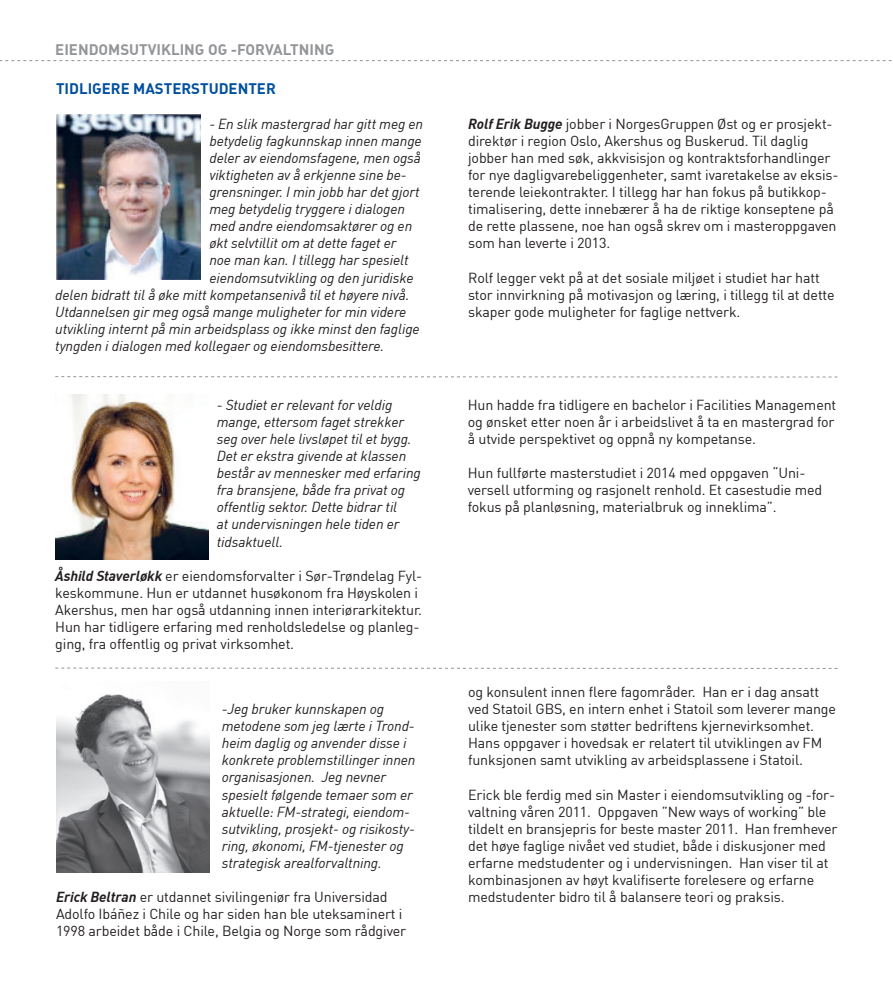
<style>
.page{position:relative;width:893px;height:987px;background:#fff}
.page>*{position:absolute;margin:0;border:0;box-sizing:border-box;transform-origin:0 0}
.t1{font:700 15px "DIN";color:#939598}
.t2{font:700 15px "DIN";color:#01509f}
.t3{font:14.25px/17.1px "DIN";letter-spacing:-.01em;color:#231f20}
.t4{font:italic 14.25px/17.1px "DIN";letter-spacing:-.01em;color:#231f20}
.s1{font-weight:700;font-style:italic}
</style>
<div class="page">
<svg style="left:0;top:60px;width:892px;height:1px"></svg>
<img style="left:55px;top:394px;width:153px;height:165px">
<img style="left:56px;top:694px;width:153px;height:179px">
<svg style="left:55px;top:667px;width:668px;height:1px"></svg>
<svg style="left:55px;top:376px;width:783px;height:1px"></svg>
<img style="left:56px;top:114px;width:145px;height:166px">
<p class="t1" style="left:55px;top:40px;width:281px">EIENDOMSUTVIKLING OG -FORVALTNING</p>
<p class="t2" style="left:56px;top:79px;width:221px">TIDLIGERE MASTERSTUDENTER</p>
<p class="t4" style="left:209px;top:115px;width:215px">- En slik mastergrad har gitt meg en</p>
<p class="t4" style="left:209px;top:132px;width:214px">betydelig fagkunnskap innen mange</p>
<p class="t4" style="left:209px;top:149px;width:213px">deler av eiendomsfagene, men også</p>
<p class="t4" style="left:209px;top:166px;width:199px">viktigheten av å erkjenne sine be-</p>
<p class="t4" style="left:209px;top:183px;width:212px">grensninger. I min jobb har det gjort</p>
<p class="t4" style="left:209px;top:200px;width:197px">meg betydelig tryggere i dialogen</p>
<p class="t4" style="left:209px;top:217px;width:204px">med andre eiendomsaktører og en</p>
<p class="t4" style="left:209px;top:234px;width:189px">økt selvtillit om at dette faget er</p>
<p class="t4" style="left:209px;top:251px;width:201px">noe man kan. I tillegg har spesielt</p>
<p class="t4" style="left:209px;top:268px;width:206px">eiendomsutvikling og den juridiske</p>
<p class="t4" style="left:55px;top:286px;width:356px">delen bidratt til å øke mitt kompetansenivå til et høyere nivå.</p>
<p class="t4" style="left:55px;top:303px;width:353px">Utdannelsen gir meg også mange muligheter for min videre</p>
<p class="t4" style="left:55px;top:320px;width:366px">utvikling internt på min arbeidsplass og ikke minst den faglige</p>
<p class="t4" style="left:55px;top:337px;width:330px">tyngden i dialogen med kollegaer og eiendomsbesittere.</p>
<p class="t4" style="left:217px;top:395px;width:206px">- Studiet er relevant for veldig mange, ettersom faget strekker seg over hele livsløpet til et bygg.<br>Det er ekstra givende at klassen består av mennesker med erfaring fra bransjene, både fra privat og offentlig sektor. Dette bidrar til<br>at undervisningen hele tiden er tidsaktuell.</p>
<p class="t3" style="left:55px;top:566px;width:369px"><span class="s1">Åshild Staverløkk</span> er eiendomsforvalter i Sør-Trøndelag Fyl&shy;keskommune. Hun er utdannet husøkonom fra Høyskolen i Akershus, men har også utdanning innen interiørarkitektur.<br>Hun har tidligere erfaring med renholdsledelse og planleg&shy;ging, fra offentlig og privat virksomhet.</p>
<p class="t4" style="left:222px;top:700px;width:195px">-Jeg bruker kunnskapen og metodene som jeg lærte i Trond&shy;heim daglig og anvender disse i konkrete problemstillinger innen organisasjonen. Jeg nevner spesielt følgende temaer som er aktuelle: FM-strategi, eiendom&shy;sutvikling, prosjekt- og risikosty&shy;ring, økonomi, FM-tjenester og strategisk arealforvaltning.</p>
<p class="t3" style="left:56px;top:888px;width:352px"><span class="s1">Erick Beltran</span> er utdannet sivilingeniør fra Universidad<br>Adolfo Ibáñez i Chile og har siden han ble uteksaminert i<br>1998 arbeidet både i Chile, Belgia og Norge som rådgiver</p>
<p class="t3" style="left:468px;top:115px;width:372px"><span class="s1">Rolf Erik Bugge</span> jobber i NorgesGruppen Øst og er prosjekt&shy;direktør i region Oslo, Akershus og Buskerud. Til daglig jobber han med søk, akkvisisjon og kontraktsforhandlinger for nye dagligvarebeliggenheter, samt ivaretakelse av eksis&shy;terende leiekontrakter. I tillegg har han fokus på butikkop&shy;timalisering, dette innebærer å ha de riktige konseptene på de rette plassene, noe han også skrev om i masteroppgaven som han leverte i 2013.</p>
<p class="t3" style="left:468px;top:268px;width:368px">Rolf legger vekt på at det sosiale miljøet i studiet har hatt stor innvirkning på motivasjon og læring, i tillegg til at dette skaper gode muligheter for faglige nettverk.</p>
<p class="t3" style="left:468px;top:395px;width:370px">Hun hadde fra tidligere en bachelor i Facilities Management og ønsket etter noen år i arbeidslivet å ta en mastergrad for å utvide perspektivet og oppnå ny kompetanse.</p>
<p class="t3" style="left:468px;top:464px;width:356px">Hun fullførte masterstudiet i 2014 med oppgaven “Uni&shy;versell utforming og rasjonelt renhold. Et casestudie med fokus på planløsning, materialbruk og inneklima”.</p>
<p class="t3" style="left:468px;top:683px;width:369px">og konsulent innen flere fagområder. Han er i dag ansatt ved Statoil GBS, en intern enhet i Statoil som leverer mange ulike tjenester som støtter bedriftens kjernevirksomhet.<br>Hans oppgaver i hovedsak er relatert til utviklingen av FM funksjonen samt utvikling av arbeidsplassene i Statoil.</p>
<p class="t3" style="left:468px;top:785px;width:371px">Erick ble ferdig med sin Master i eiendomsutvikling og -for&shy;valtning våren 2011. Oppgaven ”New ways of working” ble tildelt en bransjepris for beste master 2011. Han fremhever det høye faglige nivået ved studiet, både i diskusjoner med erfarne medstudenter og i undervisningen. Han viser til at kombinasjonen av høyt kvalifiserte forelesere og erfarne medstudenter bidro til å balansere teori og praksis.</p>
</div>
